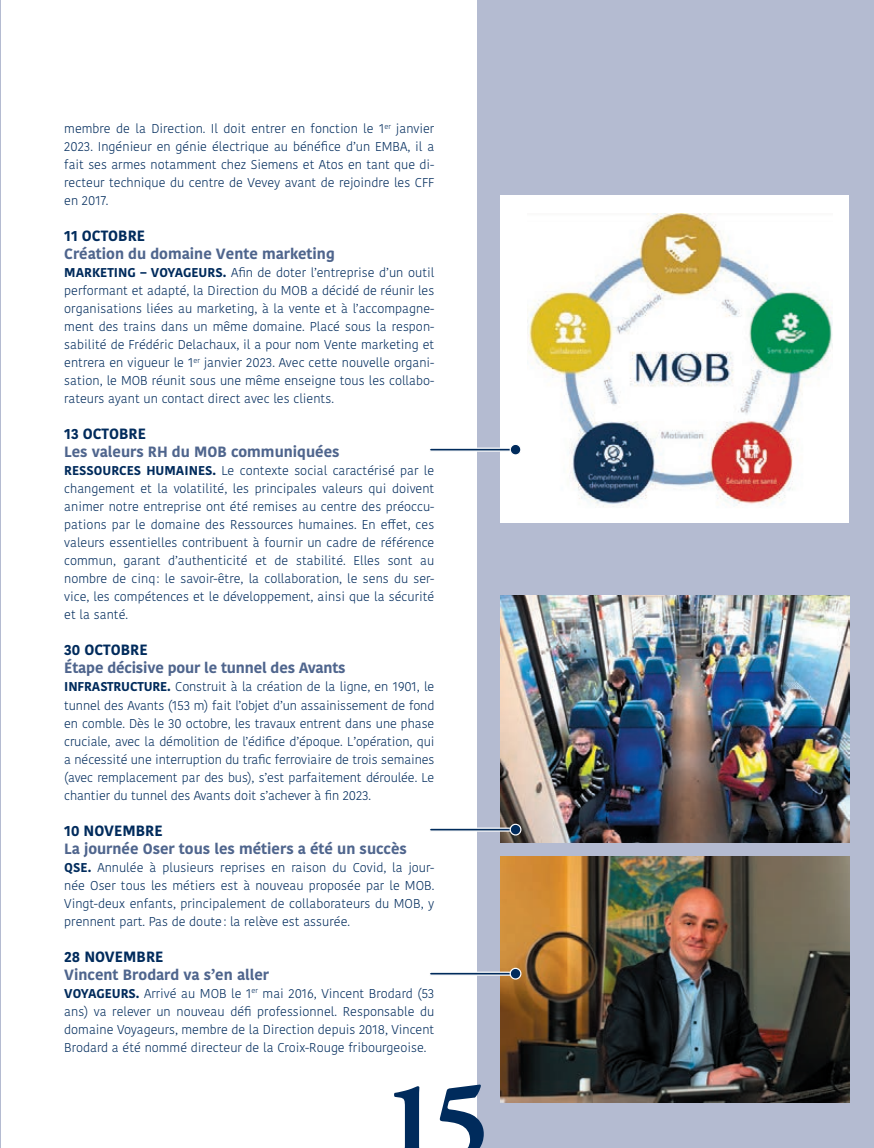
<style>
.page{position:relative;width:874px;height:1148px;background:#fff}
.page>*{position:absolute;margin:0;border:0;box-sizing:border-box;transform-origin:0 0}
.t1{font:700 112.65px "Adobe Garamond Pro";color:#002b5c;scale:.95 1}
.t2{font:700 14.85px "Kohinoor Bangla";color:#4f658d}
.t3{font:700 14.85px "Kohinoor Bangla";color:#002b5c}
.t4{font:300 12.75px/18px "Kohinoor Bangla";color:#002b5c;text-align:justify}
.s1{font-weight:700}
</style>
<div class="page">
<hr style="left:0;top:0;width:1px;height:1148px;background:#b4bbd1">
<div style="left:477px;top:0;width:397px;height:1148px;background:#b4bbd1"></div>
<div style="left:500px;top:195px;width:349px;height:327px;background:#fff"></div>
<img style="left:500px;top:596px;width:349px;height:246px">
<img style="left:500px;top:856px;width:349px;height:246px">
<svg style="left:430px;top:447px;width:79px;height:5px"></svg>
<div style="left:510px;top:444px;width:11px;height:11px;background:#002b5c;border-radius:50%"></div>
<div style="left:509px;top:444px;width:12px;height:11px;border:1px solid #fff;border-radius:50%"></div>
<svg style="left:430px;top:827px;width:79px;height:4px"></svg>
<svg style="left:510px;top:824px;width:11px;height:11px"></svg>
<div style="left:509px;top:823px;width:12px;height:12px;border:1px solid #fff;border-radius:50%"></div>
<svg style="left:430px;top:971px;width:79px;height:4px"></svg>
<svg style="left:510px;top:968px;width:11px;height:11px"></svg>
<div style="left:509px;top:967px;width:12px;height:12px;border:1px solid #fff;border-radius:50%"></div>
<img style="left:528px;top:213px;width:304px;height:294px">
<p class="t4" style="left:64px;top:120px;width:371px">membre de la Direction. Il doit entrer en fonction le 1<sup>er</sup> janvier 2023. Ingénieur en génie électrique au bénéfice d’un EMBA, il a fait ses armes notamment chez Siemens et Atos en tant que di&shy;recteur technique du centre de Vevey avant de rejoindre les CFF en 2017.</p>
<p class="t3" style="left:64px;top:223px;width:82px">11 OCTOBRE</p>
<p class="t2" style="left:64px;top:241px;width:272px">Création du domaine Vente marketing</p>
<p class="t4" style="left:64px;top:264px;width:371px"><span class="s1">MARKETING – VOYAGEURS.</span> Afin de doter l’entreprise d’un outil performant et adapté, la Direction du MOB a décidé de réunir les organisations liées au marketing, à la vente et à l’accompagne&shy;ment des trains dans un même domaine. Placé sous la respon&shy;sabilité de Frédéric Delachaux, il a pour nom Vente marketing et entrera en vigueur le 1<sup>er</sup> janvier 2023. Avec cette nouvelle organi&shy;sation, le MOB réunit sous une même enseigne tous les collabo&shy;rateurs ayant un contact direct avec les clients.</p>
<p class="t3" style="left:64px;top:421px;width:83px">13 OCTOBRE</p>
<p class="t2" style="left:64px;top:439px;width:277px">Les valeurs RH du MOB communiquées</p>
<p class="t4" style="left:64px;top:462px;width:371px"><span class="s1">RESSOURCES HUMAINES.</span> Le contexte social caractérisé par le changement et la volatilité, les principales valeurs qui doivent animer notre entreprise ont été remises au centre des préoccu&shy;pations par le domaine des Ressources humaines. En effet, ces valeurs essentielles contribuent à fournir un cadre de référence commun, garant d’authenticité et de stabilité. Elles sont au nombre de cinq: le savoir-être, la collaboration, le sens du ser&shy;vice, les compétences et le développement, ainsi que la sécurité et la santé.</p>
<p class="t3" style="left:64px;top:637px;width:85px">30 OCTOBRE</p>
<p class="t2" style="left:64px;top:655px;width:283px">Étape décisive pour le tunnel des Avants</p>
<p class="t4" style="left:64px;top:678px;width:371px"><span class="s1">INFRASTRUCTURE.</span> Construit à la création de la ligne, en 1901, le tunnel des Avants (153 m) fait l’objet d’un assainissement de fond en comble. Dès le 30 octobre, les travaux entrent dans une phase cruciale, avec la démolition de l’édifice d’époque. L’opération, qui a nécessité une interruption du trafic ferroviaire de trois semaines (avec remplacement par des bus), s’est parfaitement déroulée. Le chantier du tunnel des Avants doit s’achever à fin 2023.</p>
<p class="t3" style="left:64px;top:817px;width:100px">10 NOVEMBRE</p>
<p class="t2" style="left:64px;top:835px;width:344px">La journée Oser tous les métiers a été un succès</p>
<p class="t4" style="left:64px;top:858px;width:371px"><span class="s1">QSE.</span> Annulée à plusieurs reprises en raison du Covid, la jour&shy;née Oser tous les métiers est à nouveau proposée par le MOB.<br>Vingt-deux enfants, principalement de collaborateurs du MOB, y prennent part. Pas de doute: la relève est assurée.</p>
<p class="t3" style="left:64px;top:943px;width:101px">28 NOVEMBRE</p>
<p class="t2" style="left:64px;top:961px;width:206px">Vincent Brodard va s’en aller</p>
<p class="t4" style="left:64px;top:984px;width:371px"><span class="s1">VOYAGEURS.</span> Arrivé au MOB le 1<sup>er</sup> mai 2016, Vincent Brodard (53 ans) va relever un nouveau défi professionnel. Responsable du domaine Voyageurs, membre de la Direction depuis 2018, Vincent Brodard a été nommé directeur de la Croix-Rouge fribourgeoise.</p>
<h1 class="t1" style="left:384px;top:1057px;width:113px">15</h1>
</div>
